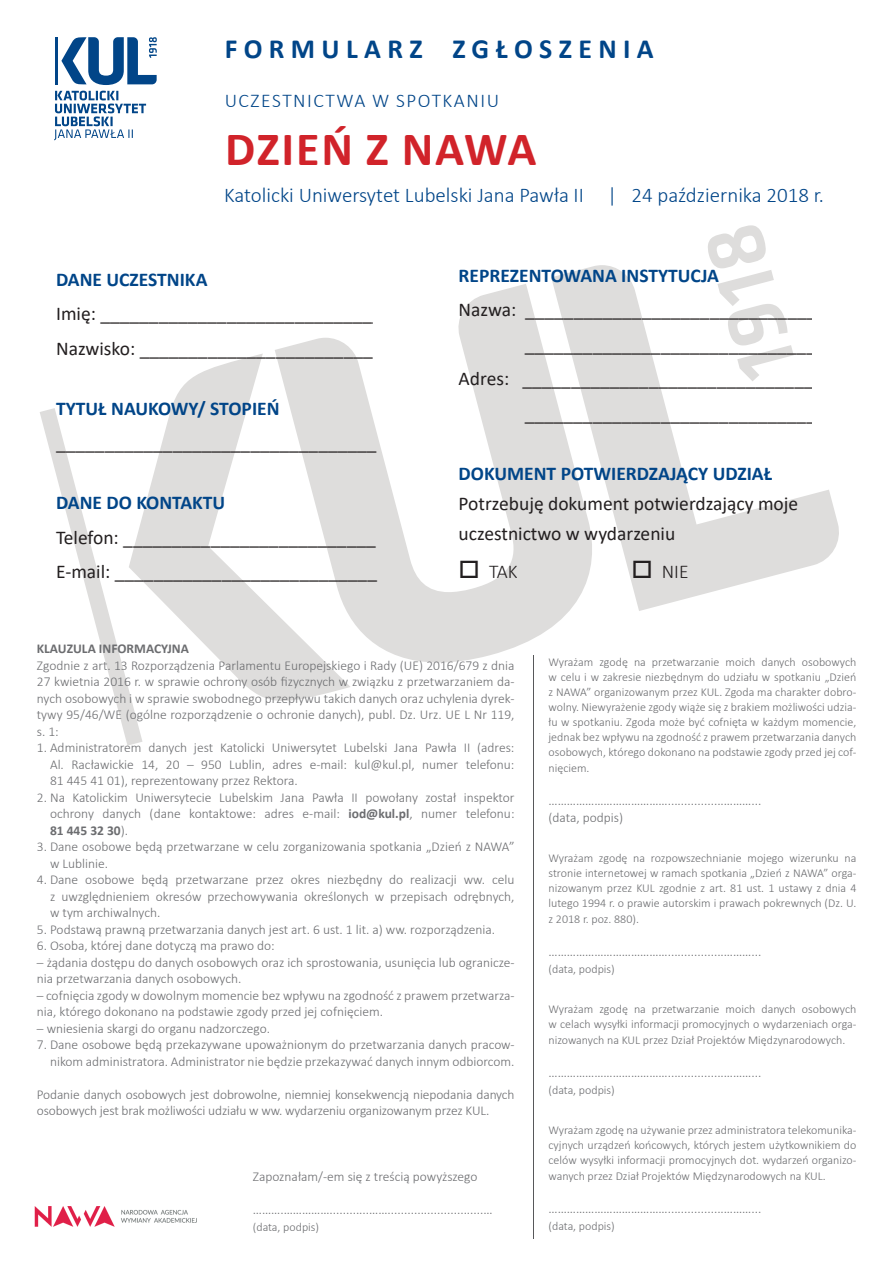
<style>
.page{position:relative;width:893px;height:1263px;background:#fff}
.page>*{position:absolute;margin:0;border:0;box-sizing:border-box;transform-origin:0 0}
.t1{font:700 48px "Calibri";letter-spacing:.04em;color:#d1232a}
.t2{font:700 27.75px "Calibri";letter-spacing:.23em;color:#014588}
.t3{font:300 21px "Calibri";color:#014588}
.t4{font:19.5px/34.5px "Calibri";color:#231f20}
.t5{font:700 19.5px "Calibri";color:#014588}
.t6{font:300 19.5px "Calibri";letter-spacing:.08em;color:#014588}
.t7{font:300 19.5px "Calibri";color:#231f20}
.t8{font:300 13.5px/16.5px "Calibri";color:#6c6d70}
.t9{font:700 13.5px "Calibri";color:#6c6d70}
.t10{font:300 12px/15px "Calibri";color:#6c6d70;text-align:justify}
.s1{font-weight:700}
</style>
<div class="page">
<svg style="left:142px;top:353px;width:208px;height:348px;fill:#dedddc"></svg>
<svg style="left:708px;top:225px;width:58px;height:40px"></svg>
<svg style="left:40px;top:408px;width:102px;height:338px"></svg>
<svg style="left:275px;top:284px;width:294px;height:378px;fill:#dedddc"></svg>
<svg style="left:551px;top:265px;width:288px;height:346px"></svg>
<hr style="left:533px;top:655px;width:1px;height:583px;background:#57585a">
<div style="left:812px;top:313px;width:39px;height:155px;background:#fff"></div>
<div style="left:373px;top:315px;width:39px;height:72px;background:#fff"></div>
<img style="left:34px;top:1206px;width:163px;height:21px">
<hr style="left:55px;top:37px;width:2px;height:47px;background:#014588">
<svg style="left:61px;top:37px;width:96px;height:48px"></svg>
<svg style="left:54px;top:91px;width:92px;height:49px"></svg>
<h2 class="t2" style="left:225px;top:29px;width:430px">FORMULARZ ZGŁOSZENIA</h2>
<h3 class="t6" style="left:225px;top:89px;width:276px">UCZESTNICTWA W SPOTKANIU</h3>
<h1 class="t1" style="left:225px;top:115px;width:313px">DZIEŃ Z NAWA</h1>
<h3 class="t3" style="left:224px;top:182px;width:601px">Katolicki Uniwersytet Lubelski Jana Pawła II | 24 października 2018 r.</h3>
<h3 class="t5" style="left:56px;top:266px;width:153px">DANE UCZESTNIKA</h3>
<h3 class="t4" style="left:56px;top:296px;width:327px">Imię: _____________________________<br>Nazwisko: ________________________</h3>
<h3 class="t5" style="left:56px;top:395px;width:225px">TYTUŁ NAUKOWY/ STOPIEŃ</h3>
<h3 class="t4" style="left:56px;top:425px;width:322px">_________________________________</h3>
<h3 class="t5" style="left:56px;top:489px;width:171px">DANE DO KONTAKTU</h3>
<h3 class="t4" style="left:56px;top:520px;width:322px">Telefon: __________________________<br>E-mail: ___________________________</h3>
<h3 class="t5" style="left:459px;top:261px;width:262px">REPREZENTOWANA INSTYTUCJA</h3>
<h3 class="t4" style="left:459px;top:292px;width:359px;text-align:right">Nazwa: ______________________________ ______________________________<br>Adres: ______________________________ ______________________________</h3>
<h3 class="t5" style="left:459px;top:459px;width:315px">DOKUMENT POTWIERDZAJĄCY UDZIAŁ</h3>
<h3 class="t4" style="left:459px;top:488px;width:341px;line-height:30px">Potrzebuję dokument potwierdzający moje uczestnictwo w wydarzeniu</h3>
<h3 class="t7" style="left:459px;top:560px;width:61px">□ TAK</h3>
<h3 class="t7" style="left:631px;top:560px;width:59px">□ NIE</h3>
<p class="t9" style="left:37px;top:639px;width:154px">KLAUZULA INFORMACYJNA</p>
<p class="t8" style="left:37px;top:657px;width:479px;text-align:justify">Zgodnie z art. 13 Rozporządzenia Parlamentu Europejskiego i Rady (UE) 2016/679 z dnia 27 kwietnia 2016 r. w sprawie ochrony osób fizycznych w związku z przetwarzaniem da&shy;nych osobowych i w sprawie swobodnego przepływu takich danych oraz uchylenia dyrek&shy;tywy 95/46/WE (ogólne rozporządzenie o ochronie danych), publ. Dz. Urz. UE L Nr 119, s. 1:</p>
<p class="t8" style="left:50px;top:739px;width:466px;text-align:justify;text-indent:-13px">1. Administratorem danych jest Katolicki Uniwersytet Lubelski Jana Pawła II (adres:<br>Al. Racławickie 14, 20 – 950 Lublin, adres e-mail: kul@kul.pl, numer telefonu:<br>81 445 41 01), reprezentowany przez Rektora.</p>
<p class="t8" style="left:50px;top:789px;width:466px;text-align:justify;text-indent:-13px">2. Na Katolickim Uniwersytecie Lubelskim Jana Pawła II powołany został inspektor ochrony danych (dane kontaktowe: adres e-mail: <span class="s1">iod@kul.pl</span>, numer telefonu:<br><span class="s1">81 445 32 30</span>).</p>
<p class="t8" style="left:50px;top:838px;width:466px;text-indent:-13px">3. Dane osobowe będą przetwarzane w celu zorganizowania spotkania „Dzień z NAWA” w Lublinie.</p>
<p class="t8" style="left:50px;top:871px;width:466px;text-align:justify;text-indent:-13px">4. Dane osobowe będą przetwarzane przez okres niezbędny do realizacji ww. celu z uwzględnieniem okresów przechowywania określonych w przepisach odrębnych, w tym archiwalnych.</p>
<p class="t8" style="left:37px;top:921px;width:460px">5. Podstawą prawną przetwarzania danych jest art. 6 ust. 1 lit. a) ww. rozporządzenia.</p>
<p class="t8" style="left:37px;top:937px;width:239px">6. Osoba, której dane dotyczą ma prawo do:</p>
<p class="t8" style="left:37px;top:954px;width:479px">– żądania dostępu do danych osobowych oraz ich sprostowania, usunięcia lub ogranicze&shy;nia przetwarzania danych osobowych.</p>
<p class="t8" style="left:37px;top:987px;width:479px">– cofnięcia zgody w dowolnym momencie bez wpływu na zgodność z prawem przetwarza&shy;nia, którego dokonano na podstawie zgody przed jej cofnięciem.</p>
<p class="t8" style="left:37px;top:1020px;width:235px">– wniesienia skargi do organu nadzorczego.</p>
<p class="t8" style="left:37px;top:1036px;width:479px;text-align:right">7. Dane osobowe będą przekazywane upoważnionym do przetwarzania danych pracow&shy;nikom administratora. Administrator nie będzie przekazywać danych innym odbiorcom.</p>
<p class="t8" style="left:37px;top:1086px;width:479px">Podanie danych osobowych jest dobrowolne, niemniej konsekwencją niepodania danych osobowych jest brak możliwości udziału w ww. wydarzeniu organizowanym przez KUL.</p>
<p class="t8" style="left:253px;top:1168px;width:226px">Zapoznałam/-em się z treścią powyższego</p>
<p class="t8" style="left:253px;top:1201px;width:241px">……….……………............…….............................…</p>
<p class="t10" style="left:253px;top:1219px;width:68px">(data, podpis)</p>
<p class="t10" style="left:548px;top:654px;width:309px">Wyrażam zgodę na przetwarzanie moich danych osobowych w celu i w zakresie niezbędnym do udziału w spotkaniu „Dzień z NAWA” organizowanym przez KUL. Zgoda ma charakter dobro&shy;wolny. Niewyrażenie zgody wiąże się z brakiem możliwości udzia&shy;łu w spotkaniu. Zgoda może być cofnięta w każdym momencie, jednak bez wpływu na zgodność z prawem przetwarzania danych osobowych, którego dokonano na podstawie zgody przed jej cof-</p>
<p class="t10" style="left:548px;top:761px;width:42px">nięciem.</p>
<p class="t8" style="left:549px;top:792px;width:214px">………………………………….................………... (data, podpis)</p>
<p class="t10" style="left:548px;top:850px;width:309px">Wyrażam zgodę na rozpowszechnianie mojego wizerunku na stronie internetowej w ramach spotkania „Dzień z NAWA” orga&shy;nizowanym przez KUL zgodnie z art. 81 ust. 1 ustawy z dnia 4 lutego 1994 r. o prawie autorskim i prawach pokrewnych (Dz. U.</p>
<p class="t10" style="left:549px;top:912px;width:92px">z 2018 r. poz. 880).</p>
<p class="t8" style="left:549px;top:943px;width:214px">………………………………….................………...</p>
<p class="t10" style="left:549px;top:961px;width:68px">(data, podpis)</p>
<p class="t10" style="left:549px;top:1001px;width:309px">Wyrażam zgodę na przetwarzanie moich danych osobowych w celach wysyłki informacji promocyjnych o wydarzeniach orga-</p>
<p class="t10" style="left:548px;top:1033px;width:298px">nizowanych na KUL przez Dział Projektów Międzynarodowych.</p>
<p class="t8" style="left:549px;top:1064px;width:214px">………………………………….................………...</p>
<p class="t10" style="left:549px;top:1082px;width:68px">(data, podpis)</p>
<p class="t10" style="left:549px;top:1122px;width:309px">Wyrażam zgodę na używanie przez administratora telekomunika&shy;cyjnych urządzeń końcowych, których jestem użytkownikiem do celów wysyłki informacji promocyjnych dot. wydarzeń organizo-</p>
<p class="t10" style="left:549px;top:1169px;width:279px">wanych przez Dział Projektów Międzynarodowych na KUL.</p>
<p class="t8" style="left:549px;top:1200px;width:214px">………………………………….................………...</p>
<p class="t10" style="left:549px;top:1218px;width:68px">(data, podpis)</p>
</div>
